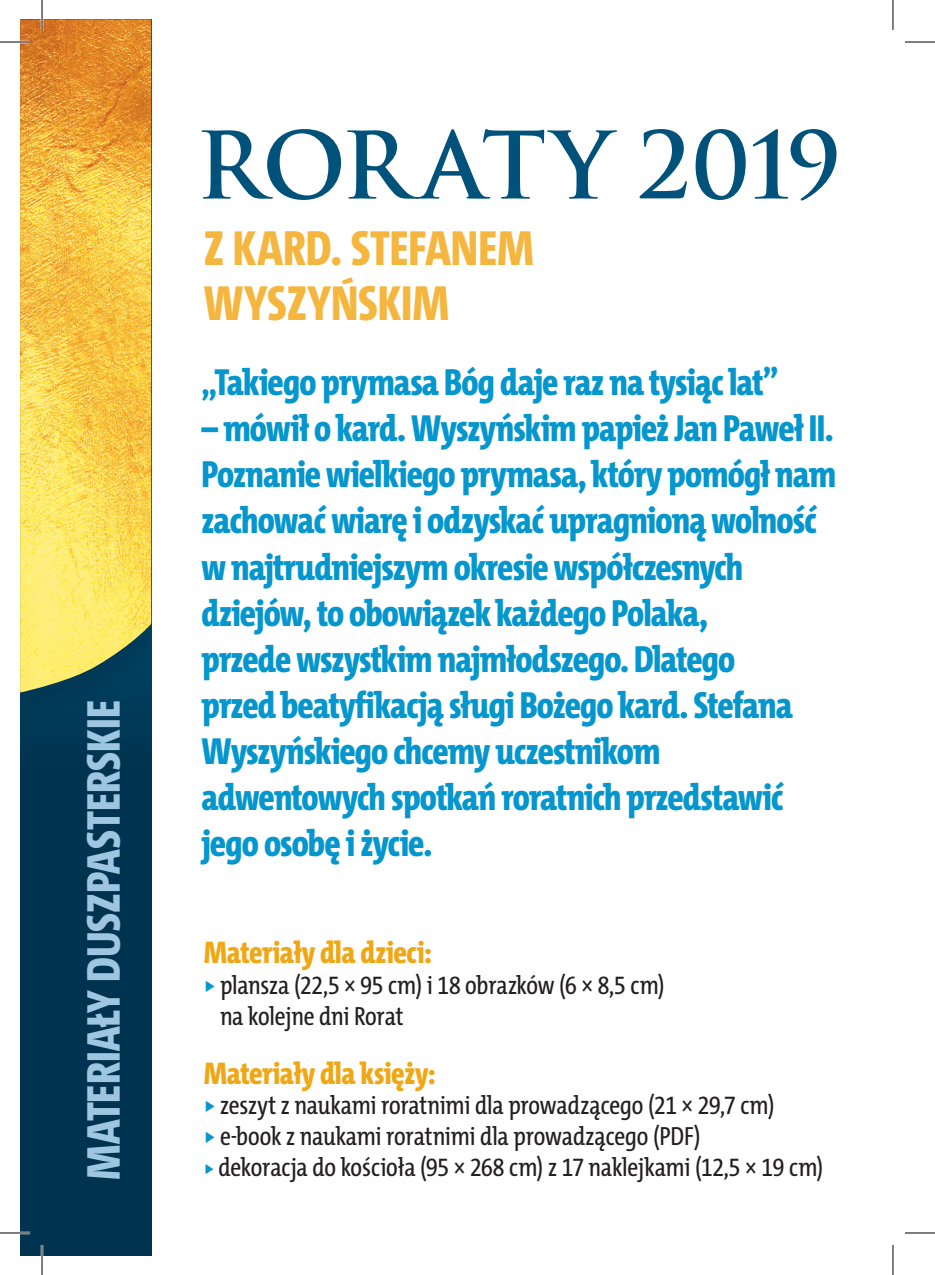
<style>
.page{position:relative;width:935px;height:1275px;background:#fff}
.page>*{position:absolute;margin:0;border:0;box-sizing:border-box;transform-origin:0 0}
.t1{font:700 90.4px "Trajan Pro";letter-spacing:-.02em;color:#00527a}
.t2{font:800 49.8px/55.2px "The Mix Cd";color:#f4b63e}
.t3{font:800 48px "The Mix Cd";color:#9fc6e0}
.t4{font:800 38px/46px "The Mix Cd";letter-spacing:-.025em;color:#0496cd}
.t5{font:800 31.6px "The Mix Cd";letter-spacing:-.01em;color:#efa715}
.t6{font:26.4px/30.8px "The Mix Cd";letter-spacing:-.01em;color:#231f20}
.s1{color:#0496cd}
.s2{font-size:23.8px;color:#0496cd}
</style>
<div class="page">
<div style="left:20px;top:19px;width:131px;height:1236px;background:#00334f"></div>
<div style="left:20px;top:19px;width:131px;height:709px;background:#003a58"></div>
<img style="left:20px;top:19px;width:131px;height:673px">
<hr style="left:0;top:41px;width:30px;height:2px;background:#fff">
<hr style="left:0;top:1231px;width:30px;height:3px;background:#fff">
<hr style="left:41px;top:0;width:2px;height:30px;background:#fff">
<hr style="left:41px;top:1245px;width:2px;height:30px;background:#fff">
<hr style="left:0;top:42px;width:30px;height:1px;background:#000">
<hr style="left:904px;top:42px;width:30px;height:1px;background:#000">
<hr style="left:0;top:1232px;width:30px;height:1px;background:#000">
<hr style="left:904px;top:1232px;width:30px;height:1px;background:#000">
<hr style="left:42px;top:0;width:1px;height:30px;background:#000">
<hr style="left:42px;top:1245px;width:1px;height:30px;background:#000">
<hr style="left:892px;top:0;width:1px;height:30px;background:#000">
<hr style="left:892px;top:1245px;width:1px;height:30px;background:#000">
<p class="t3" style="left:73px;top:1180px;width:481px;rotate:-90deg">MATERIAŁY DUSZPASTERSKIE</p>
<h1 class="t1" style="left:196px;top:109px;width:647px">RORATY 2019</h1>
<h2 class="t2" style="left:204px;top:219px;width:331px">Z KARD. STEFANEM<br>WYSZYŃSKIM</h2>
<p class="t4" style="left:201px;top:358px;width:578px">„Takiego prymasa Bóg daje raz na tysiąc lat”</p>
<p class="t4" style="left:201px;top:404px;width:636px">– mówił o kard. Wyszyńskim papież Jan Paweł II.<br>Poznanie wielkiego prymasa, który pomógł nam zachować wiarę i odzyskać upragnioną wolność w najtrudniejszym okresie współczesnych dziejów, to obowiązek każdego Polaka,<br>przede wszystkim najmłodszego. Dlatego<br>przed beatyfikacją sługi Bożego kard. Stefana Wyszyńskiego chcemy uczestnikom adwentowych spotkań roratnich przedstawić jego osobę i życie.</p>
<p class="t5" style="left:204px;top:932px;width:229px">Materiały dla dzieci:</p>
<p class="t6" style="left:220px;top:969px;width:446px;text-indent:-16px"><span class="s1">⊲</span> plansza (22,5 × 95 cm) i 18 obrazków (6 × 8,5 cm) na kolejne dni Rorat</p>
<p class="t5" style="left:204px;top:1052px;width:233px">Materiały dla księży:</p>
<p class="t6" style="left:204px;top:1089px;width:621px"><span class="s1">⊲</span> zeszyt z naukami roratnimi dla prowadzącego (21 × 29,7 cm)<br><span class="s1">⊲</span> e-book z naukami roratnimi dla prowadzącego (PDF)<br><span class="s2">⊲</span> dekoracja do kościoła (95 × 268 cm) z 17 naklejkami (12,5 × 19 cm)</p>
</div>
